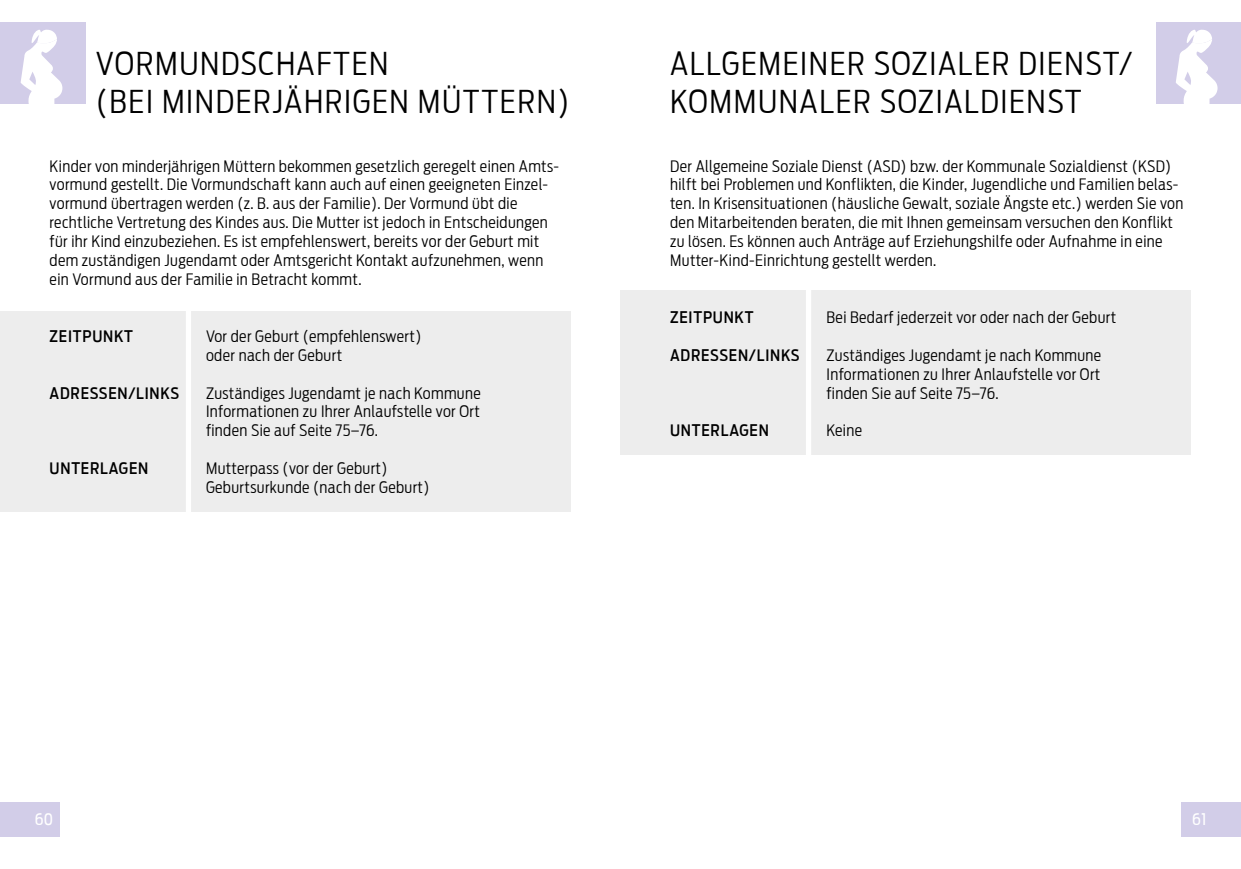
<style>
.page{position:relative;width:1241px;height:869px;background:#fff}
.page>*{position:absolute;margin:0;border:0;box-sizing:border-box;transform-origin:0 0}
.t1{font:300 31.5px/37.8px "Antenna Cond";letter-spacing:.05em;color:#000}
.t2{font:300 15.75px/18.9px "Antenna Cond";letter-spacing:.025em;color:#000}
.t3{font:500 15.75px "Antenna Cond";letter-spacing:.05em;color:#000}
.t4{font:15.75px "Antenna Cond";color:#fff}
</style>
<div class="page">
<div style="left:0;top:310px;width:570px;height:201px;background:#ededed"></div>
<div style="left:0;top:22px;width:86px;height:82px;background:#d2cde8"></div>
<svg style="left:21px;top:29px;width:41px;height:75px"></svg>
<div style="left:620px;top:290px;width:571px;height:164px;background:#ededed"></div>
<div style="left:1156px;top:22px;width:84px;height:82px;background:#d2cde8"></div>
<svg style="left:1176px;top:29px;width:41px;height:75px"></svg>
<div style="left:186px;top:308px;width:5px;height:204px;background:#fff"></div>
<div style="left:805px;top:283px;width:6px;height:183px;background:#fff"></div>
<div style="left:1181px;top:801px;width:59px;height:35px;background:#d2cde8"></div>
<div style="left:0;top:801px;width:60px;height:35px;background:#d2cde8"></div>
<h1 class="t1" style="left:96px;top:44px;width:475px">VORMUNDSCHAFTEN<br>(BEI MINDERJÄHRIGEN MÜTTERN)</h1>
<p class="t2" style="left:50px;top:156px;width:511px">Kinder von minderjährigen Müttern bekommen gesetzlich geregelt einen Amts&shy;vormund gestellt. Die Vormundschaft kann auch auf einen geeigneten Einzel&shy;vormund übertragen werden (z. B. aus der Familie). Der Vormund übt die rechtliche Vertretung des Kindes aus. Die Mutter ist jedoch in Entscheidungen für ihr Kind einzubeziehen. Es ist empfehlenswert, bereits vor der Geburt mit dem zuständigen Jugendamt oder Amtsgericht Kontakt aufzunehmen, wenn ein Vormund aus der Familie in Betracht kommt.</p>
<p class="t3" style="left:50px;top:326px;width:85px">ZEITPUNKT</p>
<p class="t2" style="left:206px;top:326px;width:217px">Vor der Geburt (empfehlenswert) oder nach der Geburt</p>
<p class="t3" style="left:50px;top:383px;width:131px">ADRESSEN/LINKS</p>
<p class="t2" style="left:206px;top:383px;width:276px;text-align:justify">Zuständiges Jugendamt je nach Kommune Informationen zu Ihrer Anlaufstelle vor Ort finden Sie auf Seite 75–76.</p>
<p class="t3" style="left:50px;top:459px;width:100px">UNTERLAGEN</p>
<p class="t2" style="left:206px;top:459px;width:225px">Mutterpass (vor der Geburt)<br>Geburtsurkunde (nach der Geburt)</p>
<h1 class="t1" style="left:670px;top:44px;width:463px">ALLGEMEINER SOZIALER DIENST/<br>KOMMUNALER SOZIALDIENST</h1>
<p class="t2" style="left:670px;top:156px;width:514px">Der Allgemeine Soziale Dienst (ASD) bzw. der Kommunale Sozialdienst (KSD) hilft bei Problemen und Konflikten, die Kinder, Jugendliche und Familien belas&shy;ten. In Krisensituationen (häusliche Gewalt, soziale Ängste etc.) werden Sie von den Mitarbeitenden beraten, die mit Ihnen gemeinsam versuchen den Konflikt zu lösen. Es können auch Anträge auf Erziehungshilfe oder Aufnahme in eine Mutter-Kind-Einrichtung gestellt werden.</p>
<p class="t3" style="left:670px;top:308px;width:85px">ZEITPUNKT</p>
<p class="t2" style="left:826px;top:307px;width:291px">Bei Bedarf jederzeit vor oder nach der Geburt</p>
<p class="t3" style="left:670px;top:345px;width:131px">ADRESSEN/LINKS</p>
<p class="t2" style="left:826px;top:345px;width:276px;text-align:justify">Zuständiges Jugendamt je nach Kommune Informationen zu Ihrer Anlaufstelle vor Ort finden Sie auf Seite 75–76.</p>
<p class="t3" style="left:670px;top:421px;width:100px">UNTERLAGEN</p>
<p class="t2" style="left:826px;top:421px;width:37px">Keine</p>
<p class="t4" style="left:35px;top:810px;width:20px">60</p>
<p class="t4" style="left:1191px;top:810px;width:16px">61</p>
</div>
